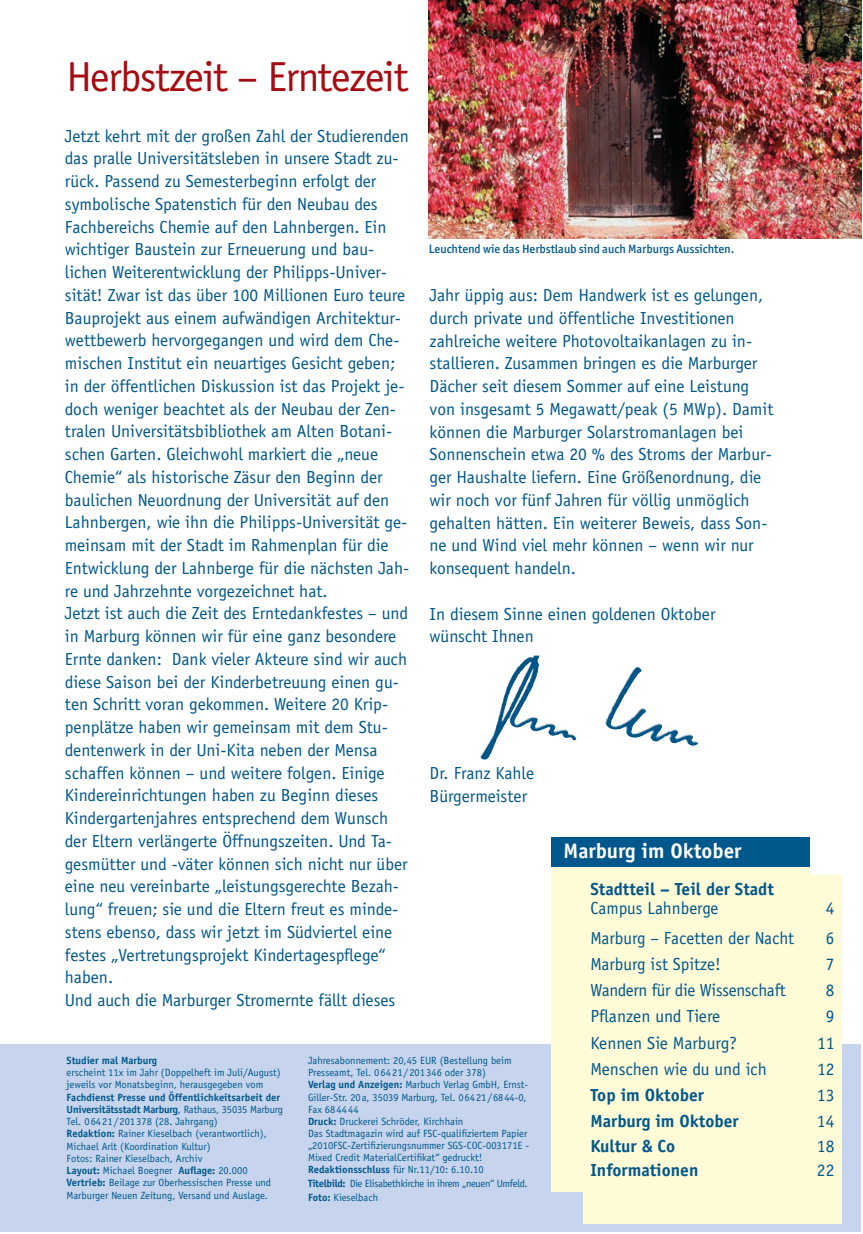
<style>
.page{position:relative;width:863px;height:1234px;background:#fff}
.page>*{position:absolute;margin:0;border:0;box-sizing:border-box;transform-origin:0 0}
.t1{font:42px "Officina Sans";letter-spacing:-.03em;color:#a70b12}
.t2{font:700 21px "Officina Sans";color:#fff}
.t3{font:17.5px/22.8px "Officina Sans";color:#00578b}
.t4{font:700 17.5px "Officina Sans";color:#00578b}
.t5{font:500 12.25px "Officina San ITC";color:#00578b}
.t6{font:10.5px/12.2px "Officina Sans";color:#00578b}
.t7{font:10.5px/14px "Officina Sans";letter-spacing:-.03em;color:#00578b}
.t8{font:700 10.5px "Officina Sans";color:#00578b}
.s1{font-weight:700}
</style>
<div class="page">
<div style="left:0;top:1044px;width:861px;height:188px;background:#c6d5ed"></div>
<img style="left:429px;top:0;width:432px;height:239px">
<div style="left:552px;top:843px;width:258px;height:349px;background:#fffbd6"></div>
<div style="left:583px;top:875px;width:258px;height:348px;background:#fffbd6"></div>
<div style="left:552px;top:838px;width:258px;height:29px;background:#00578b"></div>
<img style="left:480px;top:656px;width:54px;height:104px">
<h1 class="t1" style="left:67px;top:60px;width:343px">Herbstzeit – Erntezeit</h1>
<p class="t3" style="left:65px;top:126px;width:346px">Jetzt kehrt mit der großen Zahl der Studierenden das pralle Universitätsleben in unsere Stadt zu&shy;rück. Passend zu Semesterbeginn erfolgt der symbolische Spatenstich für den Neubau des Fachbereichs Chemie auf den Lahnbergen. Ein wichtiger Baustein zur Erneuerung und bau&shy;lichen Weiterentwicklung der Philipps-Univer&shy;sität! Zwar ist das über 100 Millionen Euro teure Bauprojekt aus einem aufwändigen Architektur&shy;wettbewerb hervorgegangen und wird dem Che&shy;mischen Institut ein neuartiges Gesicht geben; in der öffentlichen Diskussion ist das Projekt je&shy;doch weniger beachtet als der Neubau der Zen&shy;tralen Universitätsbibliothek am Alten Botani&shy;schen Garten. Gleichwohl markiert die „neue Chemie“ als historische Zäsur den Beginn der baulichen Neuordnung der Universität auf den Lahnbergen, wie ihn die Philipps-Universität ge&shy;meinsam mit der Stadt im Rahmenplan für die Entwicklung der Lahnberge für die nächsten Jah&shy;re und Jahrzehnte vorgezeichnet hat.<br>Jetzt ist auch die Zeit des Erntedankfestes – und in Marburg können wir für eine ganz besondere Ernte danken: Dank vieler Akteure sind wir auch diese Saison bei der Kinderbetreuung einen gu&shy;ten Schritt voran gekommen. Weitere 20 Krip&shy;penplätze haben wir gemeinsam mit dem Stu&shy;dentenwerk in der Uni-Kita neben der Mensa schaffen können – und weitere folgen. Einige Kindereinrichtungen haben zu Beginn dieses Kindergartenjahres entsprechend dem Wunsch der Eltern verlängerte Öffnungszeiten. Und Ta&shy;gesmütter und -väter können sich nicht nur über eine neu vereinbarte „leistungsgerechte Bezah&shy;lung“ freuen; sie und die Eltern freut es minde&shy;stens ebenso, dass wir jetzt im Südviertel eine festes „Vertretungsprojekt Kindertagespflege“ haben.<br>Und auch die Marburger Stromernte fällt dieses</p>
<p class="t5" style="left:429px;top:244px;width:307px">Leuchtend wie das Herbstlaub sind auch Marburgs Aussichten.</p>
<p class="t3" style="left:429px;top:285px;width:345px">Jahr üppig aus: Dem Handwerk ist es gelungen, durch private und öffentliche Investitionen zahlreiche weitere Photovoltaikanlagen zu in&shy;stallieren. Zusammen bringen es die Marburger Dächer seit diesem Sommer auf eine Leistung von insgesamt 5 Megawatt/peak (5 MWp). Damit können die Marburger Solarstromanlagen bei Sonnenschein etwa 20 % des Stroms der Marbur&shy;ger Haushalte liefern. Eine Größenordnung, die wir noch vor fünf Jahren für völlig unmöglich gehalten hätten. Ein weiterer Beweis, dass Son&shy;ne und Wind viel mehr können – wenn wir nur konsequent handeln.</p>
<p class="t3" style="left:429px;top:604px;width:287px">In diesem Sinne einen goldenen Oktober wünscht Ihnen</p>
<p class="t3" style="left:429px;top:763px;width:106px">Dr. Franz Kahle<br>Bürgermeister</p>
<p class="t2" style="left:563px;top:842px;width:179px">Marburg im Oktober</p>
<p class="t4" style="left:590px;top:882px;width:185px">Stadtteil – Teil der Stadt</p>
<p class="t3" style="left:590px;top:898px;width:130px">Campus Lahnberge</p>
<p class="t3" style="left:826px;top:898px;width:10px">4</p>
<p class="t3" style="left:590px;top:928px;width:205px">Marburg – Facetten der Nacht</p>
<p class="t3" style="left:826px;top:928px;width:10px">6</p>
<p class="t3" style="left:590px;top:954px;width:132px">Marburg ist Spitze!</p>
<p class="t3" style="left:826px;top:954px;width:10px">7</p>
<p class="t3" style="left:590px;top:980px;width:197px">Wandern für die Wissenschaft</p>
<p class="t3" style="left:825px;top:980px;width:10px">8</p>
<p class="t3" style="left:590px;top:1006px;width:131px">Pflanzen und Tiere</p>
<p class="t3" style="left:825px;top:1006px;width:10px">9</p>
<p class="t3" style="left:590px;top:1033px;width:148px">Kennen Sie Marburg?</p>
<p class="t3" style="left:817px;top:1033px;width:19px">11</p>
<p class="t3" style="left:590px;top:1059px;width:178px">Menschen wie du und ich</p>
<p class="t3" style="left:817px;top:1059px;width:19px">12</p>
<p class="t4" style="left:590px;top:1088px;width:115px">Top im Oktober</p>
<p class="t3" style="left:817px;top:1085px;width:19px">13</p>
<p class="t4" style="left:590px;top:1114px;width:150px">Marburg im Oktober</p>
<p class="t3" style="left:817px;top:1111px;width:19px">14</p>
<p class="t4" style="left:590px;top:1139px;width:86px">Kultur &amp; Co</p>
<p class="t3" style="left:817px;top:1136px;width:19px">18</p>
<p class="t4" style="left:590px;top:1163px;width:109px">Informationen</p>
<p class="t3" style="left:817px;top:1160px;width:19px">22</p>
<p class="t8" style="left:67px;top:1056px;width:92px">Studier mal Marburg</p>
<p class="t6" style="left:67px;top:1067px;width:216px">erscheint 11x im Jahr (Doppelheft im Juli/August) jeweils vor Monatsbeginn, herausgegeben vom</p>
<p class="t6" style="left:67px;top:1092px;width:218px"><span class="s1">Fachdienst Presse und Öffentlichkeitsarbeit der Universitätsstadt Marburg</span>, Rathaus, 35035 Marburg Tel. 06421/201378 (28. Jahrgang)<br><span class="s1">Redaktion:</span> Rainer Kieselbach (verantwortlich), Michael Arlt (Koordination Kultur)<br>Fotos: Rainer Kieselbach, Archiv<br><span class="s1">Layout:</span> Michael Boegner <span class="s1">Auflage:</span> 20.000<br><span class="s1">Vertrieb:</span> Beilage zur Oberhessischen Presse und Marburger Neuen Zeitung, Versand und Auslage.</p>
<p class="t6" style="left:308px;top:1055px;width:223px">Jahresabonnement: 20,45 EUR (Bestellung beim Presseamt, Tel. 06421/201346 oder 378)<br><span class="s1">Verlag und Anzeigen:</span> Marbuch Verlag GmbH, Ernst-Giller-Str. 20a, 35039 Marburg, Tel. 06421/6844-0, Fax 684444<br><span class="s1">Druck:</span> Druckerei Schröder, Kirchhain<br>Das Stadtmagazin wird auf FSC-qualifiziertem Papier „2010FSC-Zertifizierungsnummer SGS-COC-003171E - Mixed Credit MaterialCertifikat“ gedruckt!<br><span class="s1">Redaktionsschluss</span> für Nr.11/10: 6.10.10</p>
<p class="t7" style="left:308px;top:1177px;width:221px"><span class="s1">Titelbild:</span> Die Elisabethkirche in ihrem „neuen“ Umfeld.<br><span class="s1">Foto:</span> Kieselbach</p>
</div>
